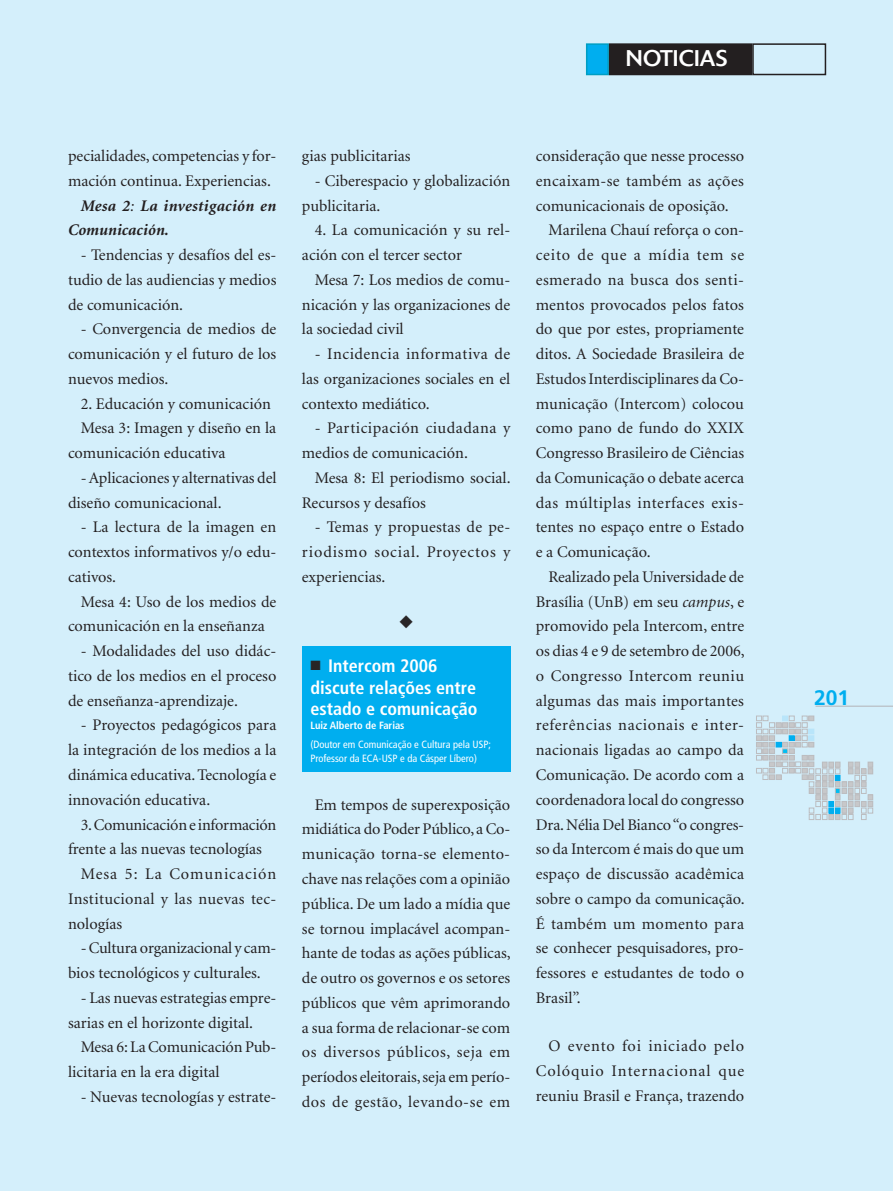
<style>
.page{position:relative;width:893px;height:1191px;background:#d4effb}
.page>*{position:absolute;margin:0;border:0;box-sizing:border-box;transform-origin:0 0}
.t1{font:22.5px "Delta";color:#fff}
.t2{font:700 21px "Frutiger";color:#00aeef}
.t3{font:700 condensed 18px/21.8px "Frutiger";color:#fff}
.t4{font:16.2px/24.8px "Minion";color:#231f20;text-align:justify}
.t5{font:16.2px/24.8px "Minion";letter-spacing:.025em;color:#231f20}
.t6{font:16.2px "Minion";letter-spacing:.02em;color:#231f20}
.t7{font:italic 700 16.2px "Minion";letter-spacing:.015em;color:#231f20}
.t8{font:16.2px "Minion";letter-spacing:.035em;color:#231f20}
.t9{font:16.2px "Minion";letter-spacing:.04em;color:#231f20}
.t10{font:16.2px "Minion";letter-spacing:.055em;color:#231f20}
.t11{font:16.2px "Minion";letter-spacing:.06em;color:#231f20}
.t12{font:condensed 10.5px/13.5px "Frutiger";color:#fff}
.t13{font:700 condensed 10.5px "Frutiger";color:#fff}
.s1{font-weight:400}
.s2{color:#282526}
.s3{font-style:italic}
</style>
<div class="page">
<hr style="left:815px;top:706px;width:78px;height:1px;background:#b2b3b7">
<svg style="left:756px;top:716px;width:117px;height:103px;background:#c9dee8"></svg>
<div style="left:752px;top:43px;width:74px;height:32px;border:2px solid #231f20"></div>
<div style="left:587px;top:44px;width:21px;height:30px;background:#00aeef"></div>
<div style="left:586px;top:43px;width:23px;height:32px;border:2px solid #009ec3"></div>
<div style="left:610px;top:44px;width:141px;height:30px;background:#231f20"></div>
<div style="left:609px;top:43px;width:143px;height:32px;border:2px solid #231f20"></div>
<div style="left:302px;top:646px;width:208px;height:125px;background:#00aeef"></div>
<svg style="left:400px;top:615px;width:13px;height:13px"></svg>
<h1 class="t1" style="left:626px;top:45px;width:103px">NOTICIAS</h1>
<p class="t4" style="left:68px;top:144px;width:210px">pecialidades, competencias y for-</p>
<p class="t4" style="left:68px;top:169px;width:204px">mación continua. Experiencias.</p>
<p class="t7" style="left:81px;top:197px;width:197px">Mesa 2<span class="s1">:</span> La investigación en</p>
<p class="t7" style="left:68px;top:222px;width:102px">Comunicación.</p>
<p class="t4" style="left:68px;top:243px;width:210px;text-indent:13px">- Tendencias y desafíos del es&shy;tudio de las audiencias y medios de comunicación.</p>
<p class="t4" style="left:68px;top:317px;width:210px;text-indent:13px">- Convergencia de medios de comunicación y el futuro de los nuevos medios.</p>
<p class="t4" style="left:81px;top:392px;width:192px">2. Educación y comunicación</p>
<p class="t4" style="left:81px;top:416px;width:197px">Mesa 3: Imagen y diseño en la</p>
<p class="t4" style="left:68px;top:441px;width:159px">comunicación educativa</p>
<p class="t4" style="left:68px;top:466px;width:210px;text-indent:13px">- Aplicaciones y alternativas del diseño comunicacional.</p>
<p class="t4" style="left:68px;top:515px;width:210px;text-indent:13px">- La lectura de la imagen en contextos informativos y/o edu&shy;cativos.</p>
<p class="t4" style="left:68px;top:590px;width:210px;text-indent:13px">Mesa 4: Uso de los medios de comunicación en la enseñanza</p>
<p class="t4" style="left:68px;top:639px;width:210px;text-indent:13px">- Modalidades del uso didác&shy;tico de los medios en el proceso de enseñanza-aprendizaje.</p>
<p class="t4" style="left:68px;top:713px;width:210px;text-indent:13px">- Proyectos pedagógicos para la integración de los medios a la dinámica educativa. Tecnología e innovación educativa.</p>
<p class="t4" style="left:81px;top:812px;width:197px">3. Comunicación e información</p>
<p class="t4" style="left:68px;top:837px;width:195px">frente a las nuevas tecnologías</p>
<p class="t11" style="left:81px;top:866px;width:197px">Mesa 5: La Comunicación</p>
<p class="t6" style="left:68px;top:890px;width:210px">Institucional y las nuevas tec-</p>
<p class="t4" style="left:68px;top:911px;width:56px">nologías</p>
<p class="t4" style="left:68px;top:936px;width:210px;text-indent:13px">- Cultura organizacional y cam&shy;bios tecnológicos y culturales.</p>
<p class="t4" style="left:68px;top:986px;width:210px;text-indent:13px">- Las nuevas estrategias empre&shy;sarias en el horizonte digital.</p>
<p class="t4" style="left:68px;top:1035px;width:210px;text-indent:13px">Mesa 6: La Comunicación Pub&shy;licitaria en la era digital</p>
<p class="t4" style="left:81px;top:1085px;width:197px">- Nuevas tecnologías y estrate-</p>
<p class="t4" style="left:302px;top:144px;width:110px">gias publicitarias</p>
<p class="t4" style="left:302px;top:169px;width:210px;text-indent:13px">- Ciberespacio y globalización publicitaria.</p>
<p class="t4" style="left:302px;top:218px;width:210px;text-indent:13px">4. La comunicación y su rel&shy;ación con el tercer sector</p>
<p class="t4" style="left:302px;top:268px;width:210px;text-indent:13px">Mesa 7: Los medios de comu&shy;nicación y las organizaciones de la sociedad civil</p>
<p class="t4" style="left:302px;top:342px;width:210px;text-indent:13px">- Incidencia informativa de las organizaciones sociales en el contexto mediático.</p>
<p class="t5" style="left:302px;top:416px;width:210px;text-indent:13px">- Participación ciudadana y medios de comunicación.</p>
<p class="t4" style="left:302px;top:466px;width:210px;text-indent:13px">Mesa 8: El periodismo social.<br>Recursos y desafíos</p>
<p class="t4" style="left:302px;top:515px;width:210px;text-indent:13px">- Temas y propuestas de pe&shy;riodismo social. Proyectos y experiencias.</p>
<p class="t3" style="left:310px;top:655px;width:169px"><span class="s2">■</span> Intercom 2006 discute relações entre estado e comunicação</p>
<p class="t13" style="left:310px;top:719px;width:96px">Luiz Alberto de Farias</p>
<p class="t12" style="left:310px;top:737px;width:182px">(Doutor em Comunicação e Cultura pela USP;<br>Professor da ECA-USP e da Cásper Líbero)</p>
<p class="t4" style="left:302px;top:792px;width:210px;text-indent:13px">Em tempos de superexposição midiática do Poder Público, a Co&shy;municação torna-se elemento&shy;chave nas relações com a opinião pública. De um lado a mídia que se tornou implacável acompan&shy;hante de todas as ações públicas, de outro os governos e os setores públicos que vêm aprimorando a sua forma de relacionar-se com os diversos públicos, seja em períodos eleitorais, seja em perío&shy;dos de gestão, levando-se em</p>
<p class="t4" style="left:536px;top:144px;width:210px">consideração que nesse processo</p>
<p class="t5" style="left:536px;top:169px;width:210px">encaixam-se também as ações</p>
<p class="t4" style="left:536px;top:194px;width:195px">comunicacionais de oposição.</p>
<p class="t4" style="left:548px;top:218px;width:197px">Marilena Chauí reforça o con-</p>
<p class="t10" style="left:536px;top:247px;width:210px">ceito de que a mídia tem se</p>
<p class="t5" style="left:536px;top:268px;width:210px">esmerado na busca dos senti-</p>
<p class="t4" style="left:536px;top:293px;width:210px">mentos provocados pelos fatos</p>
<p class="t4" style="left:536px;top:317px;width:210px">do que por estes, propriamente</p>
<p class="t4" style="left:536px;top:342px;width:210px">ditos. A Sociedade Brasileira de</p>
<p class="t4" style="left:536px;top:367px;width:210px">Estudos Interdisciplinares da Co-</p>
<p class="t4" style="left:536px;top:392px;width:210px">municação (Intercom) colocou</p>
<p class="t4" style="left:536px;top:416px;width:210px">como pano de fundo do XXIX</p>
<p class="t4" style="left:536px;top:441px;width:210px">Congresso Brasileiro de Ciências</p>
<p class="t4" style="left:536px;top:466px;width:210px">da Comunicação o debate acerca</p>
<p class="t8" style="left:536px;top:494px;width:210px">das múltiplas interfaces exis-</p>
<p class="t4" style="left:536px;top:515px;width:210px">tentes no espaço entre o Estado</p>
<p class="t4" style="left:536px;top:540px;width:116px">e a Comunicação.</p>
<p class="t4" style="left:548px;top:565px;width:197px">Realizado pela Universidade de</p>
<p class="t4" style="left:536px;top:590px;width:210px">Brasília (UnB) em seu <span class="s3">campus</span>, e</p>
<p class="t4" style="left:536px;top:614px;width:210px">promovido pela Intercom, entre</p>
<p class="t4" style="left:536px;top:639px;width:210px">os dias 4 e 9 de setembro de 2006,</p>
<p class="t5" style="left:536px;top:664px;width:210px">o Congresso Intercom reuniu</p>
<p class="t4" style="left:536px;top:689px;width:210px">algumas das mais importantes</p>
<p class="t9" style="left:536px;top:717px;width:210px">referências nacionais e inter-</p>
<p class="t4" style="left:536px;top:738px;width:210px">nacionais ligadas ao campo da</p>
<p class="t4" style="left:536px;top:763px;width:210px">Comunicação. De acordo com a</p>
<p class="t4" style="left:536px;top:788px;width:210px">coordenadora local do congresso</p>
<p class="t4" style="left:536px;top:812px;width:210px">Dra. Nélia Del Bianco “o congres-</p>
<p class="t4" style="left:536px;top:837px;width:210px">so da Intercom é mais do que um</p>
<p class="t4" style="left:536px;top:862px;width:210px">espaço de discussão acadêmica</p>
<p class="t4" style="left:536px;top:887px;width:210px">sobre o campo da comunicação.</p>
<p class="t6" style="left:536px;top:915px;width:210px">É também um momento para</p>
<p class="t4" style="left:536px;top:936px;width:210px">se conhecer pesquisadores, pro-</p>
<p class="t4" style="left:536px;top:961px;width:210px">fessores e estudantes de todo o</p>
<p class="t4" style="left:536px;top:986px;width:46px">Brasil”.</p>
<p class="t4" style="left:536px;top:1034px;width:210px;text-indent:13px">O evento foi iniciado pelo Colóquio Internacional que reuniu Brasil e França, trazendo</p>
<p class="t2" style="left:814px;top:686px;width:37px">201</p>
</div>
